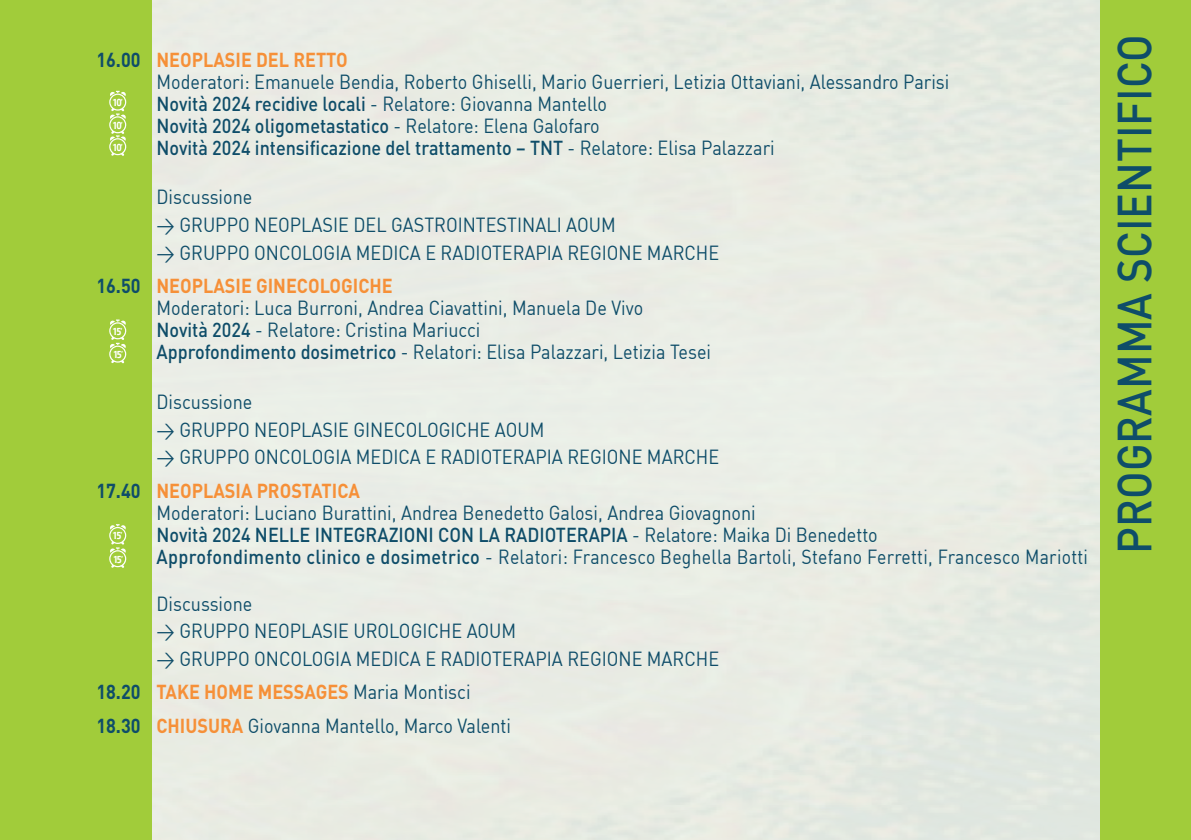
<style>
.page{position:relative;width:1191px;height:840px;background:#fff}
.page>*{position:absolute;margin:0;border:0;box-sizing:border-box;transform-origin:0 0}
.t1{font:500 47.2px "DIN";color:#0e4d69;scale:.9 1}
.t2{font:20px/22px "DIN";color:#0e4d69;scale:.9 1}
.t3{font:700 11px/22.2px "Gesta Condensed";letter-spacing:-.07em;color:#fff;text-align:justify}
.s1{font-weight:700}
.s2{font-weight:700;color:#f69038}
.s3{font-weight:500}
</style>
<div class="page">
<div style="left:0;top:0;width:1191px;height:839px;background:#eaece4"></div>
<div style="left:0;top:0;width:151px;height:839px;background:#a1cc3a"></div>
<div style="left:1100px;top:0;width:91px;height:839px;background:#a1cc3a"></div>
<svg style="left:109px;top:91px;width:17px;height:65px"></svg>
<svg style="left:109px;top:319px;width:17px;height:44px"></svg>
<svg style="left:109px;top:524px;width:17px;height:43px"></svg>
<p class="t2" style="left:156px;top:48px;width:882px;text-indent:-60px"><span class="s1">16.00</span> <span class="s2">NEOPLASIE DEL RETTO<br></span>Moderatori: Emanuele Bendia, Roberto Ghiselli, Mario Guerrieri, Letizia Ottaviani, Alessandro Parisi <span class="s3">Novità 2024 recidive locali</span> - Relatore: Giovanna Mantello<br><span class="s3">Novità 2024 oligometastatico</span> - Relatore: Elena Galofaro<br><span class="s3">Novità 2024 intensificazione del trattamento – TNT</span> - Relatore: Elisa Palazzari</p>
<p class="t2" style="left:156px;top:183px;width:627px;line-height:27.6px">Discussione<br>&gt; GRUPPO NEOPLASIE DEL GASTROINTESTINALI AOUM<br>&gt; GRUPPO ONCOLOGIA MEDICA E RADIOTERAPIA REGIONE MARCHE</p>
<p class="t2" style="left:156px;top:274px;width:618px;text-indent:-60px"><span class="s1">16.50</span> <span class="s2">NEOPLASIE GINECOLOGICHE<br></span>Moderatori: Luca Burroni, Andrea Ciavattini, Manuela De Vivo<br><span class="s3">Novità 2024</span> - Relatore: Cristina Mariucci<br><span class="s3">Approfondimento dosimetrico</span> - Relatori: Elisa Palazzari, Letizia Tesei</p>
<p class="t2" style="left:156px;top:387px;width:627px;line-height:27.6px">Discussione<br>&gt; GRUPPO NEOPLASIE GINECOLOGICHE AOUM<br>&gt; GRUPPO ONCOLOGIA MEDICA E RADIOTERAPIA REGIONE MARCHE</p>
<p class="t2" style="left:156px;top:479px;width:1036px;text-indent:-60px"><span class="s1">17.40</span> <span class="s2">NEOPLASIA PROSTATICA<br></span>Moderatori: Luciano Burattini, Andrea Benedetto Galosi, Andrea Giovagnoni<br><span class="s3">Novità 2024 NELLE INTEGRAZIONI CON LA RADIOTERAPIA</span> - Relatore: Maika Di Benedetto<br><span class="s3">Approfondimento clinico e dosimetrico</span> - Relatori: Francesco Beghella Bartoli, Stefano Ferretti, Francesco Mariotti</p>
<p class="t2" style="left:156px;top:589px;width:627px;line-height:27.6px">Discussione<br>&gt; GRUPPO NEOPLASIE UROLOGICHE AOUM<br>&gt; GRUPPO ONCOLOGIA MEDICA E RADIOTERAPIA REGIONE MARCHE</p>
<p class="t2" style="left:96px;top:674px;width:462px;line-height:33.4px"><span class="s1">18.20</span> <span class="s2">TAKE HOME MESSAGES</span> Maria Montisci<br><span class="s1">18.30</span> <span class="s2">CHIUSURA</span> Giovanna Mantello, Marco Valenti</p>
<p class="t3" style="left:113px;top:91px;width:12px">10’ 10’ 10’</p>
<p class="t3" style="left:113px;top:320px;width:11px">15’</p>
<p class="t3" style="left:113px;top:343px;width:11px">15’</p>
<p class="t3" style="left:113px;top:524px;width:11px">15’</p>
<p class="t3" style="left:113px;top:547px;width:11px">15’</p>
<h1 class="t1" style="left:1104px;top:553px;width:578px;rotate:-90deg">PROGRAMMA SCIENTIFICO</h1>
</div>
